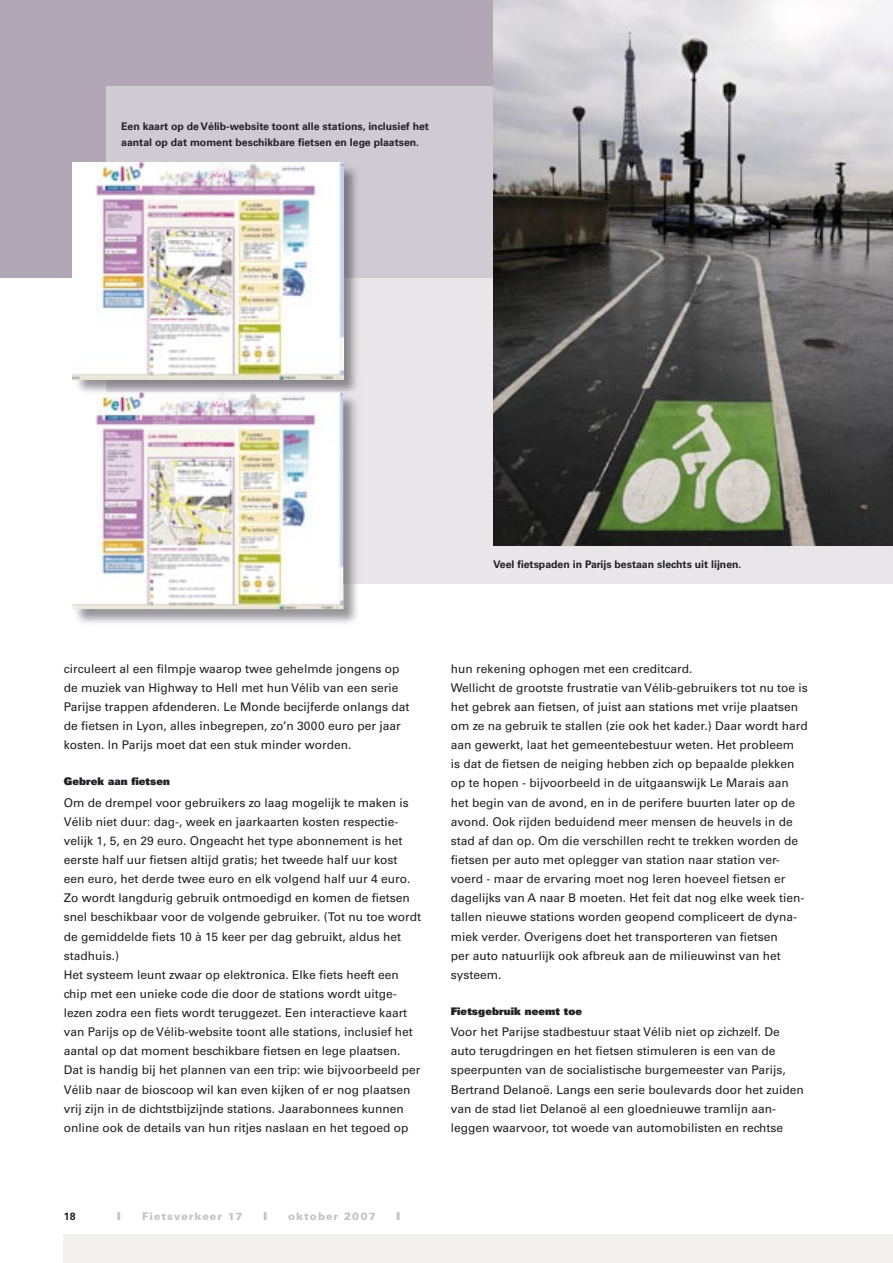
<style>
.page{position:relative;width:893px;height:1263px;background:#fff}
.page>*{position:absolute;margin:0;border:0;box-sizing:border-box;transform-origin:0 0}
.t1{font:12px/19.2px "Univers LT";color:#212125}
.t2{font:900 10.8px "Univers LT";color:#c2c3c6;scale:1.2 1}
.t3{font:700 10.5px/16.5px "Univers LT";color:#212125}
.t4{font:900 10.5px "Univers";letter-spacing:.01em;color:#212125}
.t5{font:900 10.5px "Univers LT";letter-spacing:.1em;color:#c2c3c6}
</style>
<div class="page">
<div style="left:0;top:0;width:893px;height:277px;background:#b1a7b5"></div>
<div style="left:106px;top:86px;width:787px;height:498px;background:#e9e5e9"></div>
<div style="left:106px;top:86px;width:787px;height:191px;background:#d0cad2"></div>
<div style="left:64px;top:1234px;width:829px;height:29px;background:#f3f1f0"></div>
<img style="left:493px;top:0;width:400px;height:545px">
<img style="left:75px;top:584px;width:282px;height:40px">
<img style="left:343px;top:398px;width:14px;height:186px">
<img style="left:72px;top:398px;width:271px;height:211px">
<img style="left:71px;top:162px;width:290px;height:236px">
<img style="left:106px;top:162px;width:255px;height:115px">
<img style="left:106px;top:391px;width:255px;height:7px">
<img style="left:72px;top:163px;width:271px;height:216px">
<p class="t3" style="left:121px;top:118px;width:309px">Een kaart op de Vélib-website toont alle stations, inclusief het aantal op dat moment beschikbare fietsen en lege plaatsen.</p>
<p class="t3" style="left:493px;top:557px;width:250px">Veel fietspaden in Parijs bestaan slechts uit lijnen.</p>
<p class="t1" style="left:64px;top:659px;width:347px">circuleert al een filmpje waarop twee gehelmde jongens op de muziek van Highway to Hell met hun Vélib van een serie Parijse trappen afdenderen. Le Monde becijferde onlangs dat de fietsen in Lyon, alles inbegrepen, zo’n 3000 euro per jaar kosten. In Parijs moet dat een stuk minder worden.</p>
<p class="t4" style="left:64px;top:774px;width:108px">Gebrek aan fietsen</p>
<p class="t1" style="left:64px;top:793px;width:359px">Om de drempel voor gebruikers zo laag mogelijk te maken is Vélib niet duur: dag-, week en jaarkaarten kosten respectie&shy;velijk 1, 5, en 29 euro. Ongeacht het type abonnement is het eerste half uur fietsen altijd gratis; het tweede half uur kost een euro, het derde twee euro en elk volgend half uur 4 euro.<br>Zo wordt langdurig gebruik ontmoedigd en komen de fietsen snel beschikbaar voor de volgende gebruiker. (Tot nu toe wordt de gemiddelde fiets 10 à 15 keer per dag gebruikt, aldus het stadhuis.)<br>Het systeem leunt zwaar op elektronica. Elke fiets heeft een chip met een unieke code die door de stations wordt uitge&shy;lezen zodra een fiets wordt teruggezet. Een interactieve kaart van Parijs op de Vélib-website toont alle stations, inclusief het aantal op dat moment beschikbare fietsen en lege plaatsen.<br>Dat is handig bij het plannen van een trip: wie bijvoorbeeld per Vélib naar de bioscoop wil kan even kijken of er nog plaatsen vrij zijn in de dichtstbijzijnde stations. Jaarabonnees kunnen online ook de details van hun ritjes naslaan en het tegoed op</p>
<p class="t1" style="left:451px;top:659px;width:359px">hun rekening ophogen met een creditcard.<br>Wellicht de grootste frustratie van Vélib-gebruikers tot nu toe is het gebrek aan fietsen, of juist aan stations met vrije plaatsen om ze na gebruik te stallen (zie ook het kader.) Daar wordt hard aan gewerkt, laat het gemeentebestuur weten. Het probleem<br>is dat de fietsen de neiging hebben zich op bepaalde plekken op te hopen - bijvoorbeeld in de uitgaanswijk Le Marais aan het begin van de avond, en in de perifere buurten later op de avond. Ook rijden beduidend meer mensen de heuvels in de stad af dan op. Om die verschillen recht te trekken worden de fietsen per auto met oplegger van station naar station ver&shy;voerd - maar de ervaring moet nog leren hoeveel fietsen er dagelijks van A naar B moeten. Het feit dat nog elke week tien&shy;tallen nieuwe stations worden geopend compliceert de dyna&shy;miek verder. Overigens doet het transporteren van fietsen<br>per auto natuurlijk ook afbreuk aan de milieuwinst van het systeem.</p>
<p class="t4" style="left:451px;top:1004px;width:133px">Fietsgebruik neemt toe</p>
<p class="t1" style="left:451px;top:1022px;width:355px">Voor het Parijse stadbestuur staat Vélib niet op zichzelf. De auto terugdringen en het fietsen stimuleren is een van de speerpunten van de socialistische burgemeester van Parijs, Bertrand Delanoë. Langs een serie boulevards door het zuiden van de stad liet Delanoë al een gloednieuwe tramlijn aan&shy;leggen waarvoor, tot woede van automobilisten en rechtse</p>
<p class="t3" style="left:64px;top:1208px;width:13px">18</p>
<p class="t2" style="left:117px;top:1209px;width:5px">I</p>
<p class="t5" style="left:142px;top:1209px;width:102px">Fietsverkeer 17</p>
<p class="t2" style="left:263px;top:1209px;width:5px">I</p>
<p class="t5" style="left:288px;top:1209px;width:89px">oktober 2007</p>
<p class="t2" style="left:396px;top:1209px;width:5px">I</p>
</div>
